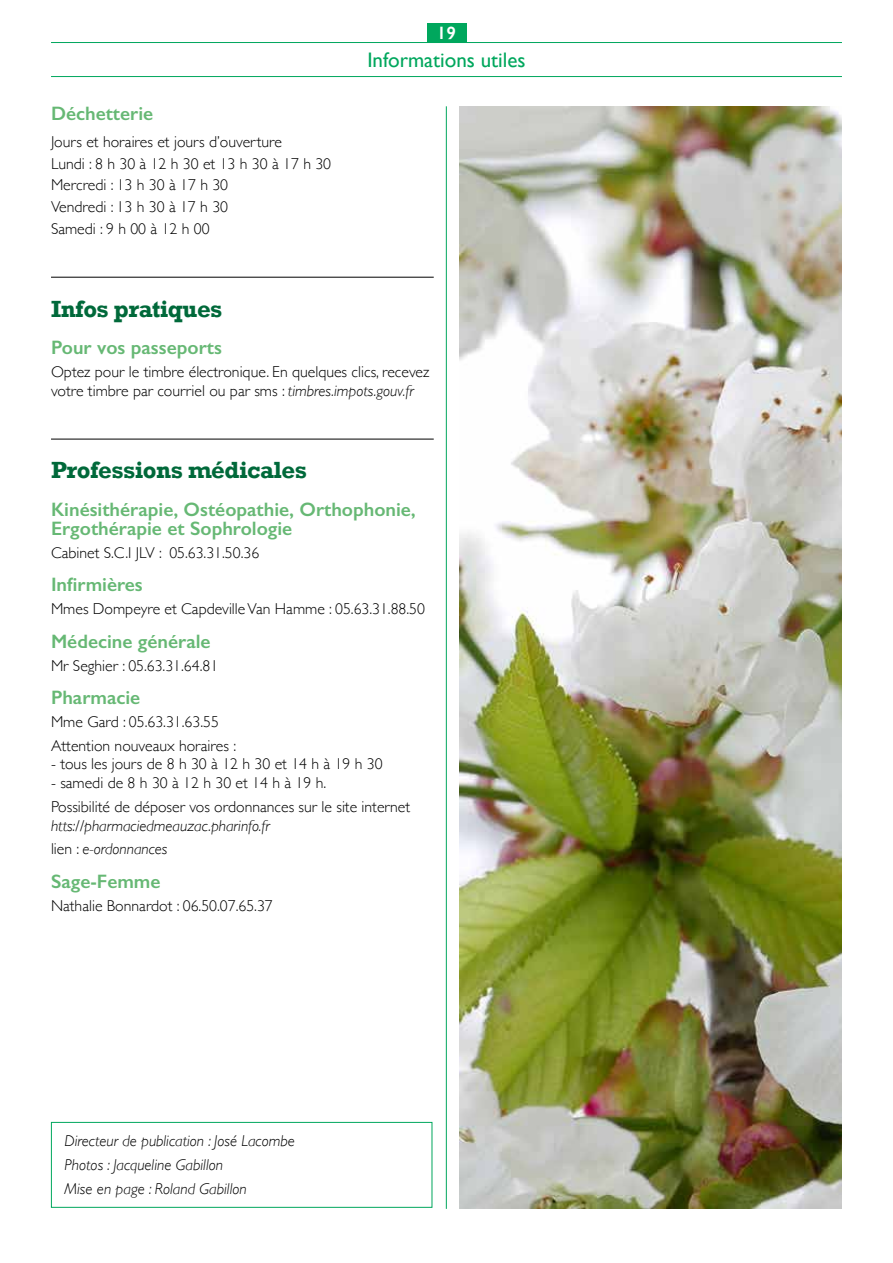
<style>
.page{position:relative;width:893px;height:1263px;background:#fff}
.page>*{position:absolute;margin:0;border:0;box-sizing:border-box;transform-origin:0 0}
.t1{font:700 24px "Rockwell";letter-spacing:-.02em;color:#00693a}
.t2{font:21px "Gill Sans";color:#00a75d}
.t3{font:600 19.5px/19.5px "Gill Sans";color:#66b874}
.t4{font:600 18px "Gill Sans";color:#fff}
.t5{font:300 15.75px/21.8px "Gill Sans";color:#000}
.t6{font:italic 300 15.75px/23.9px "Gill Sans";color:#000}
.s1{font-style:italic}
.s2{font-style:normal}
</style>
<div class="page">
<hr style="left:51px;top:76px;width:791px;height:1px;background:#00a75d">
<hr style="left:51px;top:42px;width:791px;height:1px;background:#00a75d">
<div style="left:427px;top:23px;width:39px;height:20px;background:#00a75d"></div>
<hr style="left:446px;top:106px;width:1px;height:1103px;background:#00a75d">
<hr style="left:51px;top:277px;width:383px;height:1px;background:#000">
<hr style="left:51px;top:439px;width:383px;height:1px;background:#000">
<div style="left:51px;top:1122px;width:381px;height:86px;border:1px solid #00a75d"></div>
<img style="left:459px;top:106px;width:383px;height:1103px">
<p class="t3" style="left:51px;top:104px;width:104px">Déchetterie</p>
<p class="t5" style="left:51px;top:130px;width:282px">Jours et horaires et jours d’ouverture<br>Lundi : 8 h 30 à 12 h 30 et 13 h 30 à 17 h 30<br>Mercredi : 13 h 30 à 17 h 30<br>Vendredi : 13 h 30 à 17 h 30<br>Samedi : 9 h 00 à 12 h 00</p>
<p class="t4" style="left:437px;top:23px;width:21px">19</p>
<h2 class="t2" style="left:367px;top:48px;width:160px">Informations utiles</h2>
<h1 class="t1" style="left:51px;top:294px;width:173px">Infos pratiques</h1>
<p class="t3" style="left:51px;top:337px;width:172px">Pour vos passeports</p>
<p class="t5" style="left:51px;top:362px;width:380px;line-height:18.8px">Optez pour le timbre électronique. En quelques clics, recevez votre timbre par courriel ou par sms : <span class="s1">timbres.impots.gouv.fr</span></p>
<h1 class="t1" style="left:51px;top:456px;width:258px">Professions médicales</h1>
<p class="t3" style="left:51px;top:499px;width:366px">Kinésithérapie, Ostéopathie, Orthophonie,<br>Ergothérapie et Sophrologie</p>
<p class="t5" style="left:51px;top:542px;width:210px">Cabinet S.C.I JLV : 05.63.31.50.36</p>
<p class="t3" style="left:51px;top:575px;width:93px">Infirmières</p>
<p class="t5" style="left:51px;top:598px;width:376px">Mmes Dompeyre et Capdeville Van Hamme : 05.63.31.88.50</p>
<p class="t3" style="left:51px;top:631px;width:161px">Médecine générale</p>
<p class="t5" style="left:51px;top:654px;width:169px">Mr Seghier : 05.63.31.64.81</p>
<p class="t3" style="left:51px;top:687px;width:91px">Pharmacie</p>
<p class="t5" style="left:51px;top:709px;width:187px;line-height:23.9px">Mme Gard : 05.63.31.63.55<br>Attention nouveaux horaires :</p>
<p class="t5" style="left:51px;top:752px;width:333px">- tous les jours de 8 h 30 à 12 h 30 et 14 h à 19 h 30</p>
<p class="t5" style="left:51px;top:770px;width:361px;line-height:23.9px">- samedi de 8 h 30 à 12 h 30 et 14 h à 19 h.<br>Possibilité de déposer vos ordonnances sur le site internet</p>
<p class="t6" style="left:51px;top:813px;width:220px">htts://pharmaciedmeauzac.pharinfo.fr <span class="s2">lien :</span> e-ordonnances</p>
<p class="t3" style="left:51px;top:871px;width:111px">Sage-Femme</p>
<p class="t5" style="left:51px;top:894px;width:223px">Nathalie Bonnardot : 06.50.07.65.37</p>
<p class="t6" style="left:65px;top:1129px;width:232px">Directeur de publication : José Lacombe<br>Photos : Jacqueline Gabillon<br>Mise en page : Roland Gabillon</p>
</div>
